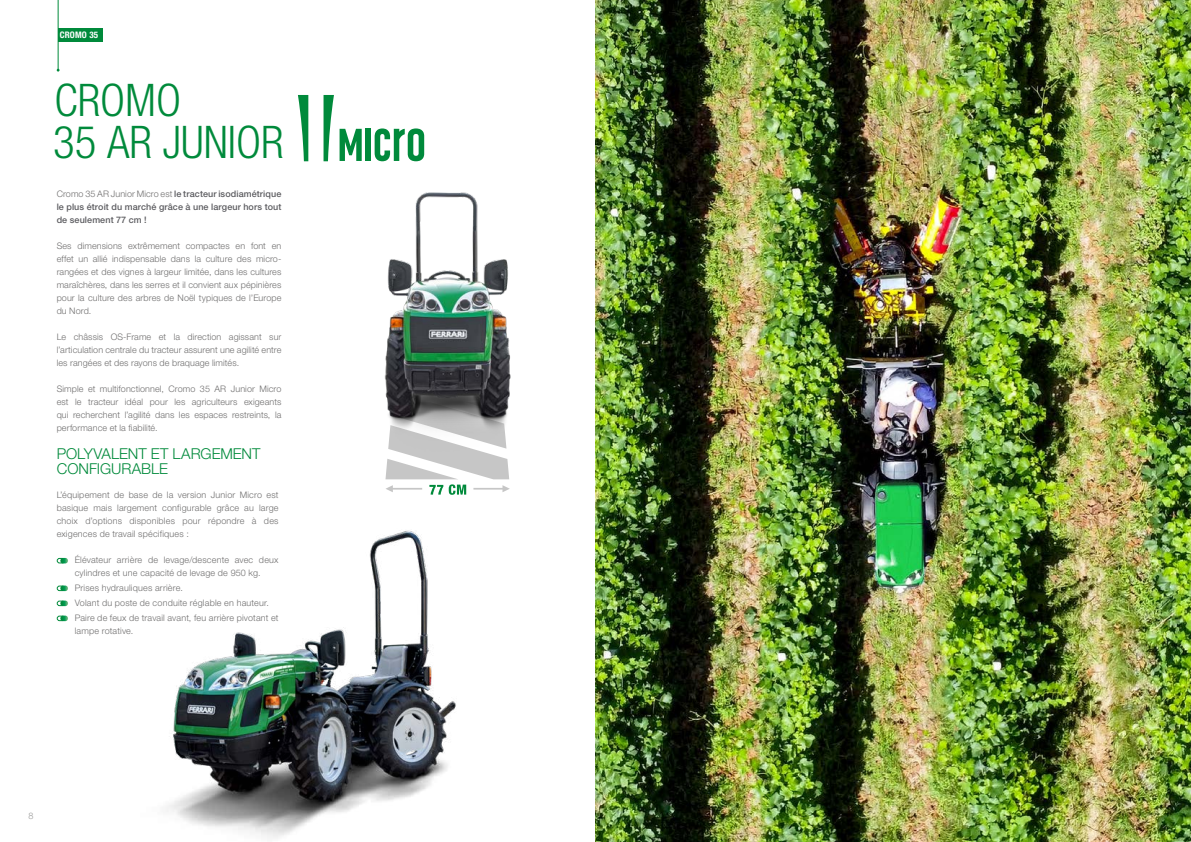
<style>
.page{position:relative;width:1191px;height:842px;background:#fff}
.page>*{position:absolute;margin:0;border:0;box-sizing:border-box;transform-origin:0 0}
.t1{font:300 condensed 45px/42px "Helvetica Neue LTW1 G";color:#008a3b}
.t2{font:300 15px/15px "Helvetica Neue LT Std";color:#008a3b}
.t3{font:300 9px/13px "Helvetica Neue LT Std";letter-spacing:.015em;color:#706f6f;text-align:justify}
.t4{font:500 9px/13px "Helvetica Neue LT Std";letter-spacing:.01em;color:#5b5b5f;text-align:justify}
.t5{font:700 condensed 9px "Helvetica Neue LTW1 G";letter-spacing:.02em;color:#fff}
.t6{font:300 9px "Helvetica Neue LT Std";color:#9d9d9c}
.s1{font-weight:300;color:#706f6f}
</style>
<div class="page">
<img style="left:166px;top:530px;width:290px;height:308px">
<svg style="left:298px;top:95px;width:10px;height:66px"></svg>
<svg style="left:323px;top:95px;width:39px;height:66px"></svg>
<div style="left:365px;top:129px;width:6px;height:32px;background:#008a3b"></div>
<svg style="left:374px;top:128px;width:50px;height:33px"></svg>
<img style="left:595px;top:0;width:596px;height:842px">
<div style="left:57px;top:558px;width:8px;height:5px;border:1px solid #008a3b;border-radius:2px"></div>
<svg style="left:60px;top:558px;width:8px;height:5px"></svg>
<div style="left:57px;top:585px;width:8px;height:6px;border:1px solid #008a3b;border-radius:2px"></div>
<svg style="left:60px;top:585px;width:8px;height:6px"></svg>
<div style="left:57px;top:601px;width:8px;height:5px;border:1px solid #008a3b;border-radius:2px"></div>
<svg style="left:60px;top:601px;width:8px;height:5px"></svg>
<div style="left:57px;top:616px;width:8px;height:5px;border:1px solid #008a3b;border-radius:2px"></div>
<svg style="left:60px;top:616px;width:8px;height:5px"></svg>
<img style="left:384px;top:192px;width:127px;height:210px">
<svg style="left:385px;top:402px;width:125px;height:93px"></svg>
<hr style="left:58px;top:0;width:1px;height:71px;background:#008a3b">
<div style="left:58px;top:28px;width:44px;height:14px;background:#008a3b"></div>
<p class="t5" style="left:60px;top:29px;width:40px">CROMO 35</p>
<h1 class="t1" style="left:53px;top:79px;width:232px">CROMO<br>35 AR JUNIOR</h1>
<p class="t4" style="left:57px;top:187px;width:226px"><span class="s1">Cromo 35 AR Junior Micro est</span> le tracteur isodiamétrique le plus étroit du marché grâce à une largeur hors tout de seulement 77 cm !</p>
<p class="t3" style="left:57px;top:239px;width:226px">Ses dimensions extrêmement compactes en font en effet un allié indispensable dans la culture des micro&shy;rangées et des vignes à largeur limitée, dans les cultures maraîchères, dans les serres et il convient aux pépinières pour la culture des arbres de Noël typiques de l’Europe du Nord.</p>
<p class="t3" style="left:57px;top:330px;width:226px">Le châssis OS-Frame et la direction agissant sur l’articulation centrale du tracteur assurent une agilité entre les rangées et des rayons de braquage limités.</p>
<p class="t3" style="left:57px;top:382px;width:226px">Simple et multifonctionnel, Cromo 35 AR Junior Micro est le tracteur idéal pour les agriculteurs exigeants qui recherchent l’agilité dans les espaces restreints, la performance et la fiabilité.</p>
<h2 class="t2" style="left:57px;top:446px;width:205px">POLYVALENT ET LARGEMENT<br>CONFIGURABLE</h2>
<p class="t3" style="left:57px;top:488px;width:223px">L’équipement de base de la version Junior Micro est basique mais largement configurable grâce au large choix d’options disponibles pour répondre à des exigences de travail spécifiques :</p>
<p class="t3" style="left:75px;top:553px;width:205px">Élévateur arrière de levage/descente avec deux cylindres et une capacité de levage de 950 kg.</p>
<p class="t3" style="left:75px;top:580px;width:205px;line-height:15px;text-align:left">Prises hydrauliques arrière.<br>Volant du poste de conduite réglable en hauteur.<br>Paire de feux de travail avant, feu arrière pivotant et</p>
<p class="t3" style="left:75px;top:624px;width:60px">lampe rotative.</p>
<p class="t6" style="left:28px;top:810px;width:7px">8</p>
</div>
